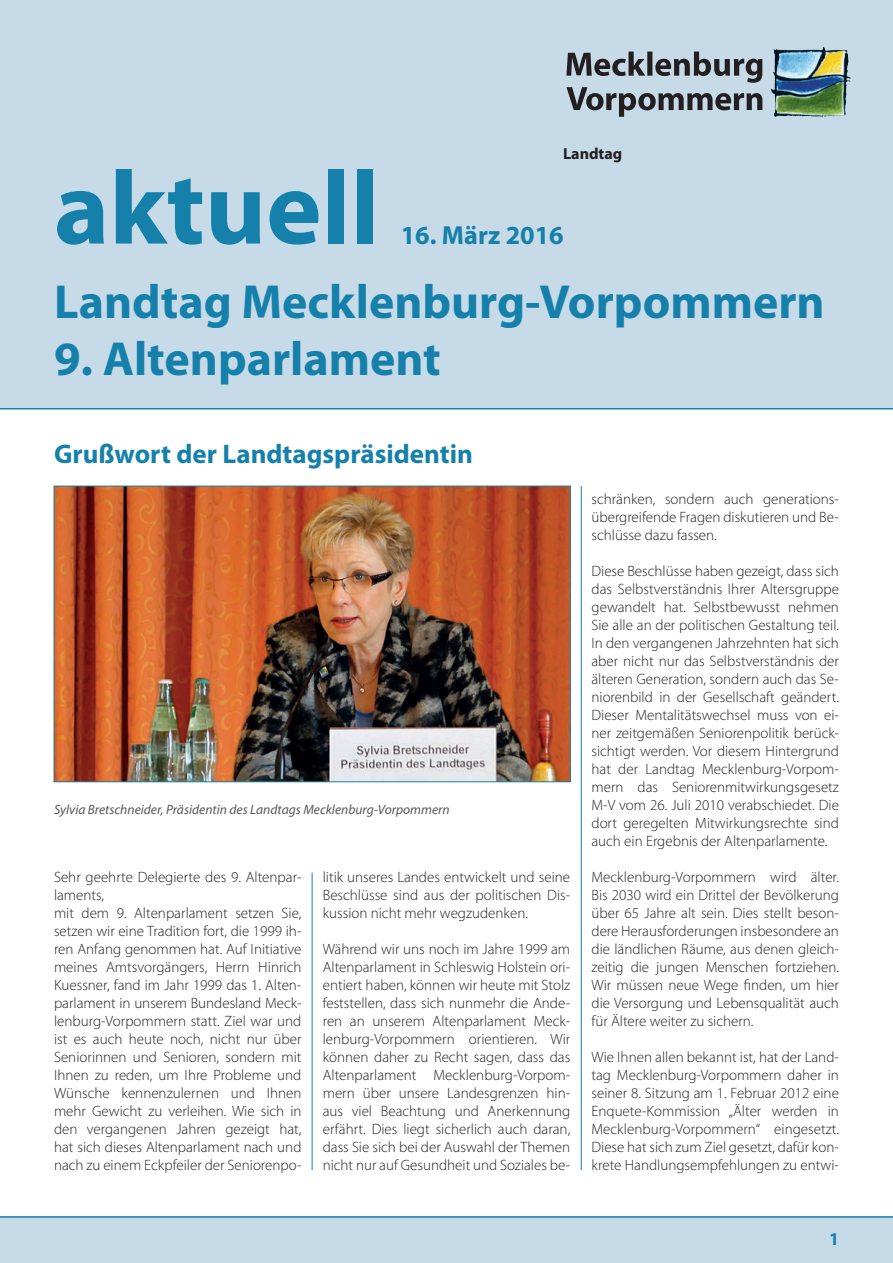
<style>
.page{position:relative;width:893px;height:1263px;background:#fff}
.page>*{position:absolute;margin:0;border:0;box-sizing:border-box;transform-origin:0 0}
.t1{font:700 105px "Myriad Pro";color:#1581aa}
.t2{font:700 48px "Myriad Pro";color:#1581aa}
.t3{font:700 27px "Myriad Pro";color:#1581aa}
.t4{font:700 26.25px "Myriad Pro";color:#1581aa}
.t5{font:700 18px "Myriad Pro";color:#1581aa}
.t6{font:700 16.05px "Myriad Pro";color:#231f20}
.t7{font:300 15px/18px "Myriad Pro";color:#231f20;text-align:justify}
.t8{font:italic 13.5px "Myriad Pro";color:#57585a}
</style>
<div class="page">
<div style="left:0;top:1216px;width:893px;height:47px;background:#c7dae8"></div>
<div style="left:0;top:0;width:893px;height:408px;background:#c7dae8"></div>
<img style="left:804px;top:47px;width:19px;height:3px">
<svg style="left:566px;top:52px;width:196px;height:65px"></svg>
<hr style="left:312px;top:872px;width:1px;height:298px;background:#1581aa">
<hr style="left:581px;top:486px;width:1px;height:684px;background:#1581aa">
<img style="left:56px;top:488px;width:513px;height:292px">
<div style="left:54px;top:486px;width:517px;height:296px;border:1px solid #1581aa"></div>
<hr style="left:0;top:408px;width:893px;height:1px;background:#1581aa">
<hr style="left:0;top:1216px;width:893px;height:2px;background:#1581aa">
<p class="t6" style="left:563px;top:143px;width:61px">Landtag</p>
<h1 class="t1" style="left:54px;top:140px;width:327px">aktuell</h1>
<h2 class="t2" style="left:54px;top:270px;width:772px">Landtag Mecklenburg-Vorpommern</h2>
<h2 class="t2" style="left:54px;top:328px;width:388px">9. Altenparlament</h2>
<h3 class="t4" style="left:401px;top:218px;width:165px">16. März 2016</h3>
<h3 class="t3" style="left:54px;top:436px;width:420px">Grußwort der Landtagspräsidentin</h3>
<p class="t8" style="left:54px;top:801px;width:397px">Sylvia Bretschneider, Präsidentin des Landtags Mecklenburg-Vorpommern</p>
<p class="t7" style="left:54px;top:868px;width:249px;text-align:left">Sehr geehrte Delegierte des 9. Altenpar&shy;laments,<br>mit dem 9. Altenparlament setzen Sie, setzen wir eine Tradition fort, die 1999 ih&shy;ren Anfang genommen hat. Auf Initiative meines Amtsvorgängers, Herrn Hinrich Kuessner, fand im Jahr 1999 das 1. Alten&shy;parlament in unserem Bundesland Meck&shy;lenburg-Vorpommern statt. Ziel war und ist es auch heute noch, nicht nur über Seniorinnen und Senioren, sondern mit Ihnen zu reden, um Ihre Probleme und Wünsche kennenzulernen und Ihnen mehr Gewicht zu verleihen. Wie sich in den vergangenen Jahren gezeigt hat, hat sich dieses Altenparlament nach und nach zu einem Eckpfeiler der Seniorenpo-</p>
<p class="t7" style="left:323px;top:868px;width:249px">litik unseres Landes entwickelt und seine Beschlüsse sind aus der politischen Dis&shy;kussion nicht mehr wegzudenken.</p>
<p class="t7" style="left:323px;top:940px;width:249px">Während wir uns noch im Jahre 1999 am Altenparlament in Schleswig Holstein ori&shy;entiert haben, können wir heute mit Stolz feststellen, dass sich nunmehr die Ande&shy;ren an unserem Altenparlament Meck&shy;lenburg-Vorpommern orientieren. Wir können daher zu Recht sagen, dass das Altenparlament Mecklenburg-Vorpom&shy;mern über unsere Landesgrenzen hin&shy;aus viel Beachtung und Anerkennung erfährt. Dies liegt sicherlich auch daran, dass Sie sich bei der Auswahl der Themen nicht nur auf Gesundheit und Soziales be-</p>
<p class="t7" style="left:591px;top:490px;width:249px">schränken, sondern auch generations&shy;übergreifende Fragen diskutieren und Be&shy;schlüsse dazu fassen.</p>
<p class="t7" style="left:591px;top:562px;width:249px">Diese Beschlüsse haben gezeigt, dass sich das Selbstverständnis Ihrer Altersgruppe gewandelt hat. Selbstbewusst nehmen Sie alle an der politischen Gestaltung teil.<br>In den vergangenen Jahrzehnten hat sich aber nicht nur das Selbstverständnis der älteren Generation, sondern auch das Se&shy;niorenbild in der Gesellschaft geändert.<br>Dieser Mentalitätswechsel muss von ei&shy;ner zeitgemäßen Seniorenpolitik berück&shy;sichtigt werden. Vor diesem Hintergrund hat der Landtag Mecklenburg-Vorpom&shy;mern das Seniorenmitwirkungsgesetz M-V vom 26. Juli 2010 verabschiedet. Die dort geregelten Mitwirkungsrechte sind auch ein Ergebnis der Altenparlamente.</p>
<p class="t7" style="left:591px;top:868px;width:249px">Mecklenburg-Vorpommern wird älter.<br>Bis 2030 wird ein Drittel der Bevölkerung über 65 Jahre alt sein. Dies stellt beson&shy;dere Herausforderungen insbesondere an die ländlichen Räume, aus denen gleich&shy;zeitig die jungen Menschen fortziehen.<br>Wir müssen neue Wege finden, um hier die Versorgung und Lebensqualität auch für Ältere weiter zu sichern.</p>
<p class="t7" style="left:591px;top:1048px;width:249px">Wie Ihnen allen bekannt ist, hat der Land&shy;tag Mecklenburg-Vorpommern daher in seiner 8. Sitzung am 1. Februar 2012 eine Enquete-Kommission „Älter werden in Mecklenburg-Vorpommern“ eingesetzt.<br>Diese hat sich zum Ziel gesetzt, dafür kon&shy;krete Handlungsempfehlungen zu entwi-</p>
<p class="t5" style="left:829px;top:1227px;width:11px">1</p>
</div>
